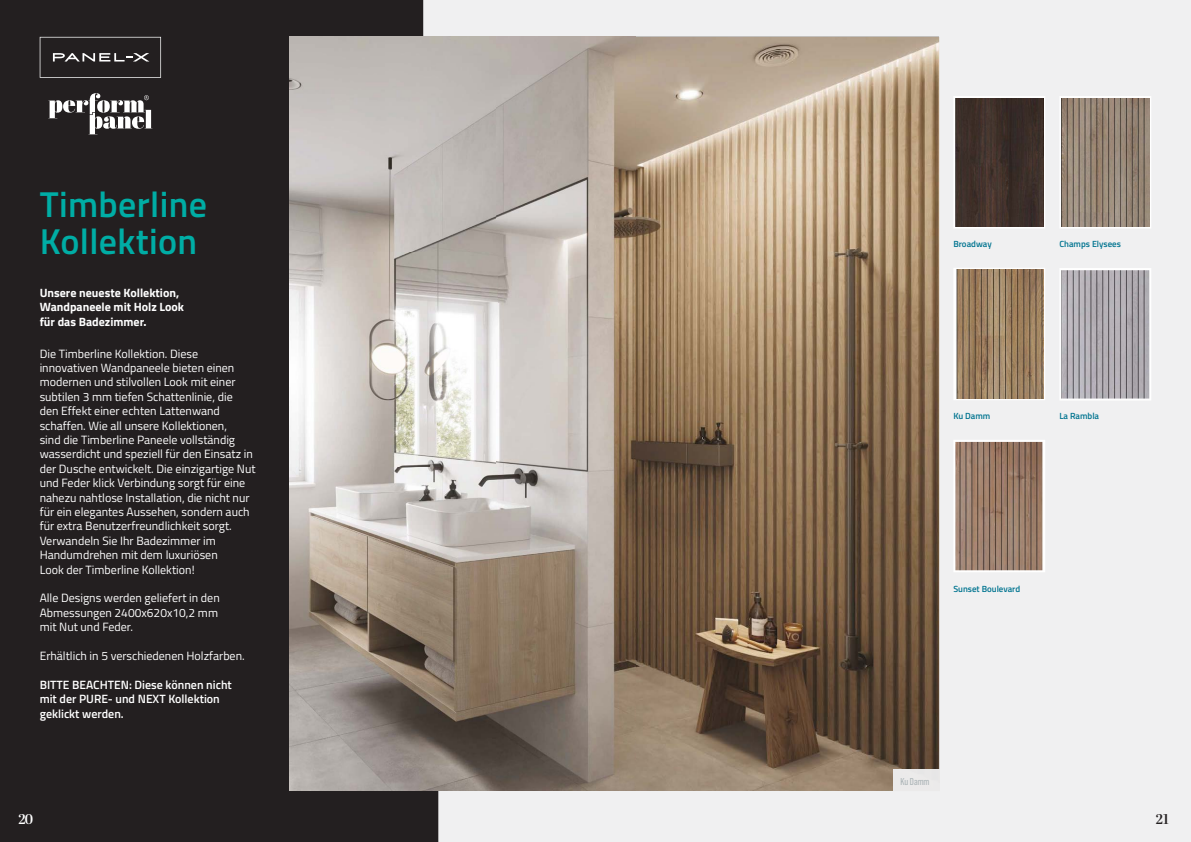
<style>
.page{position:relative;width:1191px;height:842px;background:#fff}
.page>*{position:absolute;margin:0;border:0;box-sizing:border-box;transform-origin:0 0}
.t1{font:600 36px/37px "Titillium Web";letter-spacing:.01em;color:#00ada5}
.t2{font:600 14px "Abril Display";color:#fff}
.t3{font:600 14px "Abril Display";color:#231f20}
.t4{font:12px/14.4px "Titillium Web";color:#fff}
.t5{font:600 12px/14.4px "Titillium Web";color:#fff}
.t6{font:700 12px/14.4px "Titillium Web";color:#fff}
.t7{font:10px "Bebas Neue Pro";color:#aab3b6}
.t8{font:600 8.9px "Titillium Web";color:#007490}
</style>
<div class="page">
<div style="left:0;top:0;width:587px;height:842px;background:#231f20"></div>
<div style="left:423px;top:0;width:768px;height:842px;background:#f0f0f1"></div>
<img style="left:635px;top:37px;width:304px;height:754px">
<img style="left:289px;top:37px;width:346px;height:754px">
<svg style="left:893px;top:770px;width:53px;height:27px"></svg>
<img style="left:893px;top:770px;width:46px;height:21px">
<svg style="left:953px;top:96px;width:92px;height:133px"></svg>
<img style="left:955px;top:98px;width:88px;height:129px">
<svg style="left:1059px;top:96px;width:92px;height:133px"></svg>
<img style="left:1061px;top:98px;width:88px;height:128px">
<img style="left:1149px;top:98px;width:1px;height:128px">
<svg style="left:1059px;top:268px;width:92px;height:133px"></svg>
<img style="left:1061px;top:270px;width:88px;height:129px">
<svg style="left:953px;top:268px;width:92px;height:132px"></svg>
<img style="left:955px;top:270px;width:88px;height:128px">
<svg style="left:953px;top:440px;width:92px;height:132px"></svg>
<img style="left:955px;top:442px;width:88px;height:128px">
<img style="left:955px;top:570px;width:88px;height:1px">
<svg style="left:40px;top:37px;width:121px;height:41px"></svg>
<svg style="left:48px;top:93px;width:104px;height:41px"></svg>
<h1 class="t1" style="left:40px;top:184px;width:169px">Timberline<br>Kollektion</h1>
<p class="t6" style="left:40px;top:285px;width:146px">Unsere neueste Kollektion,<br>Wandpaneele mit Holz Look für das Badezimmer.</p>
<p class="t4" style="left:40px;top:346px;width:217px">Die Timberline Kollektion. Diese innovativen Wandpaneele bieten einen modernen und stilvollen Look mit einer subtilen 3 mm tiefen Schattenlinie, die<br>den Effekt einer echten Lattenwand schaffen. Wie all unsere Kollektionen,<br>sind die Timberline Paneele vollständig wasserdicht und speziell für den Einsatz in der Dusche entwickelt. Die einzigartige Nut und Feder klick Verbindung sorgt für eine nahezu nahtlose Installation, die nicht nur für ein elegantes Aussehen, sondern auch für extra Benutzerfreundlichkeit sorgt.<br>Verwandeln Sie Ihr Badezimmer im Handumdrehen mit dem luxuriösen<br>Look der Timberline Kollektion!</p>
<p class="t4" style="left:40px;top:590px;width:182px">Alle Designs werden geliefert in den<br>Abmessungen 2400x620x10,2 mm mit Nut und Feder.</p>
<p class="t4" style="left:40px;top:648px;width:206px">Erhältlich in 5 verschiedenen Holzfarben.</p>
<p class="t5" style="left:40px;top:677px;width:194px">BITTE BEACHTEN: Diese können nicht mit der PURE- und NEXT Kollektion geklickt werden.</p>
<p class="t8" style="left:953px;top:238px;width:40px">Broadway</p>
<p class="t8" style="left:1059px;top:238px;width:63px">Champs Elysees</p>
<p class="t8" style="left:953px;top:410px;width:38px">Ku Damm</p>
<p class="t8" style="left:1059px;top:410px;width:41px">La Rambla</p>
<p class="t8" style="left:953px;top:582px;width:68px">Sunset Boulevard</p>
<p class="t7" style="left:900px;top:775px;width:31px">Ku Damm</p>
<p class="t2" style="left:18px;top:809px;width:16px">20</p>
<p class="t3" style="left:1155px;top:809px;width:14px">21</p>
</div>
